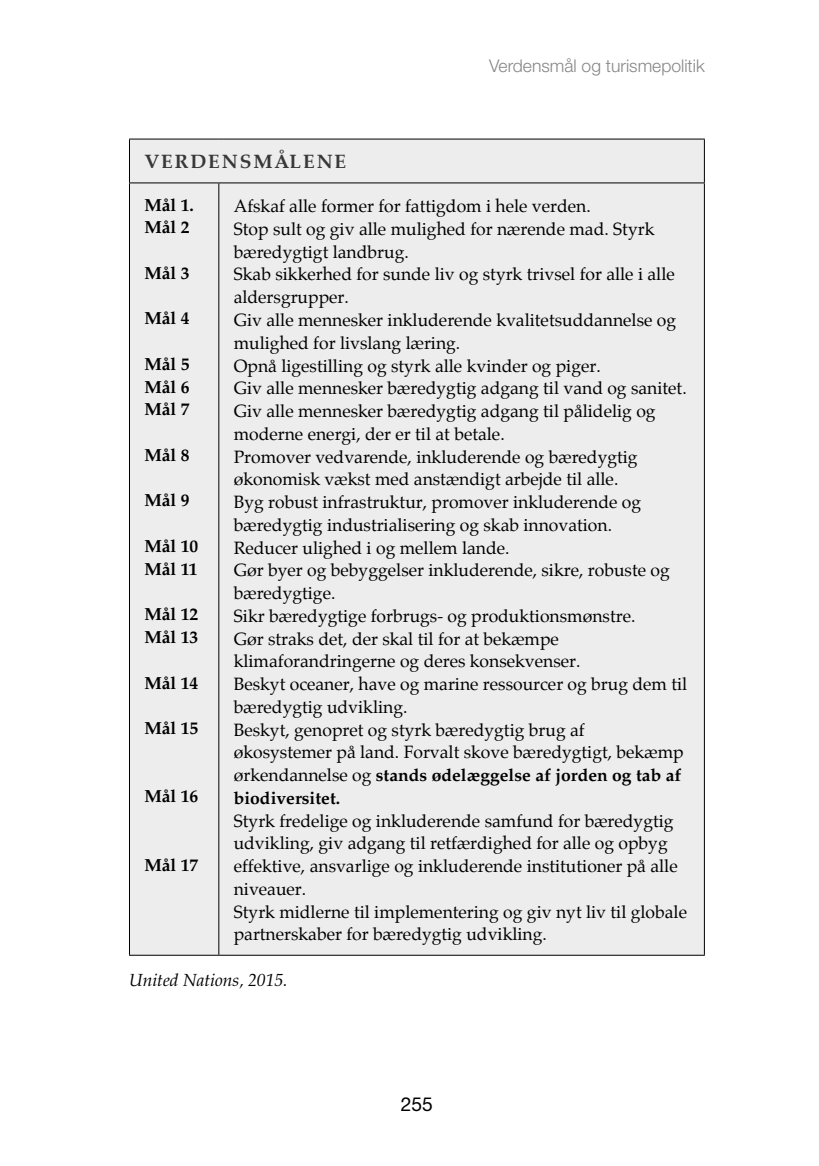
<style>
.page{position:relative;width:819px;height:1166px;background:#fff}
.page>*{position:absolute;margin:0;border:0;box-sizing:border-box;transform-origin:0 0}
.t1{font:700 19.25px "Palatino Linotype";letter-spacing:.1em;color:#383838}
.t2{font:19.25px "Helvetica Neue LT Pro";color:#000}
.t3{font:17.5px/22.8px "Palatino";color:#000}
.t4{font:700 17.5px/22.8px "Palatino";color:#000}
.t5{font:300 17.5px "Helvetica Neue LT Pro";color:#878787}
.t6{font:italic 17.5px "Palatino";color:#000}
.s1{font-weight:700}
</style>
<div class="page">
<div style="left:130px;top:140px;width:574px;height:815px;background:#ededed"></div>
<hr style="left:129px;top:139px;width:90px;height:1px;background:#000">
<hr style="left:219px;top:139px;width:485px;height:1px;background:#000">
<hr style="left:129px;top:182px;width:90px;height:1px;background:#000">
<hr style="left:219px;top:182px;width:485px;height:1px;background:#000">
<hr style="left:129px;top:955px;width:90px;height:1px;background:#000">
<hr style="left:219px;top:955px;width:485px;height:1px;background:#000">
<hr style="left:129px;top:139px;width:1px;height:43px;background:#000">
<hr style="left:129px;top:183px;width:1px;height:772px;background:#000">
<hr style="left:218px;top:183px;width:1px;height:772px;background:#000">
<hr style="left:704px;top:139px;width:1px;height:43px;background:#000">
<hr style="left:704px;top:183px;width:1px;height:772px;background:#000">
<p class="t5" style="left:489px;top:55px;width:217px">Verdensmål og turismepolitik</p>
<p class="t1" style="left:144px;top:148px;width:203px">VERDENSMÅLENE</p>
<p class="t4" style="left:144px;top:193px;width:51px">Mål 1.<br>Mål 2</p>
<p class="t4" style="left:144px;top:262px;width:47px">Mål 3</p>
<p class="t4" style="left:144px;top:307px;width:47px">Mål 4</p>
<p class="t4" style="left:144px;top:353px;width:47px;text-align:justify">Mål 5<br>Mål 6<br>Mål 7</p>
<p class="t4" style="left:144px;top:444px;width:47px">Mål 8</p>
<p class="t4" style="left:144px;top:489px;width:47px">Mål 9</p>
<p class="t4" style="left:144px;top:535px;width:55px">Mål 10<br>Mål 11</p>
<p class="t4" style="left:144px;top:603px;width:55px">Mål 12<br>Mål 13</p>
<p class="t4" style="left:144px;top:671px;width:55px">Mål 14</p>
<p class="t4" style="left:144px;top:717px;width:55px">Mål 15</p>
<p class="t3" style="left:234px;top:195px;width:455px">Afskaf alle former for fattigdom i hele verden.<br>Stop sult og giv alle mulighed for nærende mad. Styrk bæredygtigt landbrug.<br>Skab sikkerhed for sunde liv og styrk trivsel for alle i alle aldersgrupper.<br>Giv alle mennesker inkluderende kvalitetsuddannelse og mulighed for livslang læring.<br>Opnå ligestilling og styrk alle kvinder og piger.<br>Giv alle mennesker bæredygtig adgang til vand og sanitet.<br>Giv alle mennesker bæredygtig adgang til pålidelig og moderne energi, der er til at betale.<br>Promover vedvarende, inkluderende og bæredygtig økonomisk vækst med anstændigt arbejde til alle.<br>Byg robust infrastruktur, promover inkluderende og bæredygtig industrialisering og skab innovation.<br>Reducer ulighed i og mellem lande.<br>Gør byer og bebyggelser inkluderende, sikre, robuste og bæredygtige.<br>Sikr bæredygtige forbrugs- og produktionsmønstre.<br>Gør straks det, der skal til for at bekæmpe klimaforandringerne og deres konsekvenser.<br>Beskyt oceaner, have og marine ressourcer og brug dem til bæredygtig udvikling.<br>Beskyt, genopret og styrk bæredygtig brug af økosystemer på land. Forvalt skove bæredygtigt, bekæmp ørkendannelse og <span class="s1">stands ødelæggelse af jorden og tab af biodiversitet.</span></p>
<p class="t3" style="left:234px;top:809px;width:455px">Styrk fredelige og inkluderende samfund for bæredygtig udvikling, giv adgang til retfærdighed for alle og opbyg effektive, ansvarlige og inkluderende institutioner på alle niveauer.<br>Styrk midlerne til implementering og giv nyt liv til globale partnerskaber for bæredygtig udvikling.</p>
<p class="t6" style="left:129px;top:970px;width:160px">United Nations, 2015.</p>
<p class="t4" style="left:144px;top:785px;width:55px">Mål 16</p>
<p class="t4" style="left:144px;top:853px;width:55px">Mål 17</p>
<p class="t2" style="left:401px;top:1092px;width:34px">255</p>
</div>
